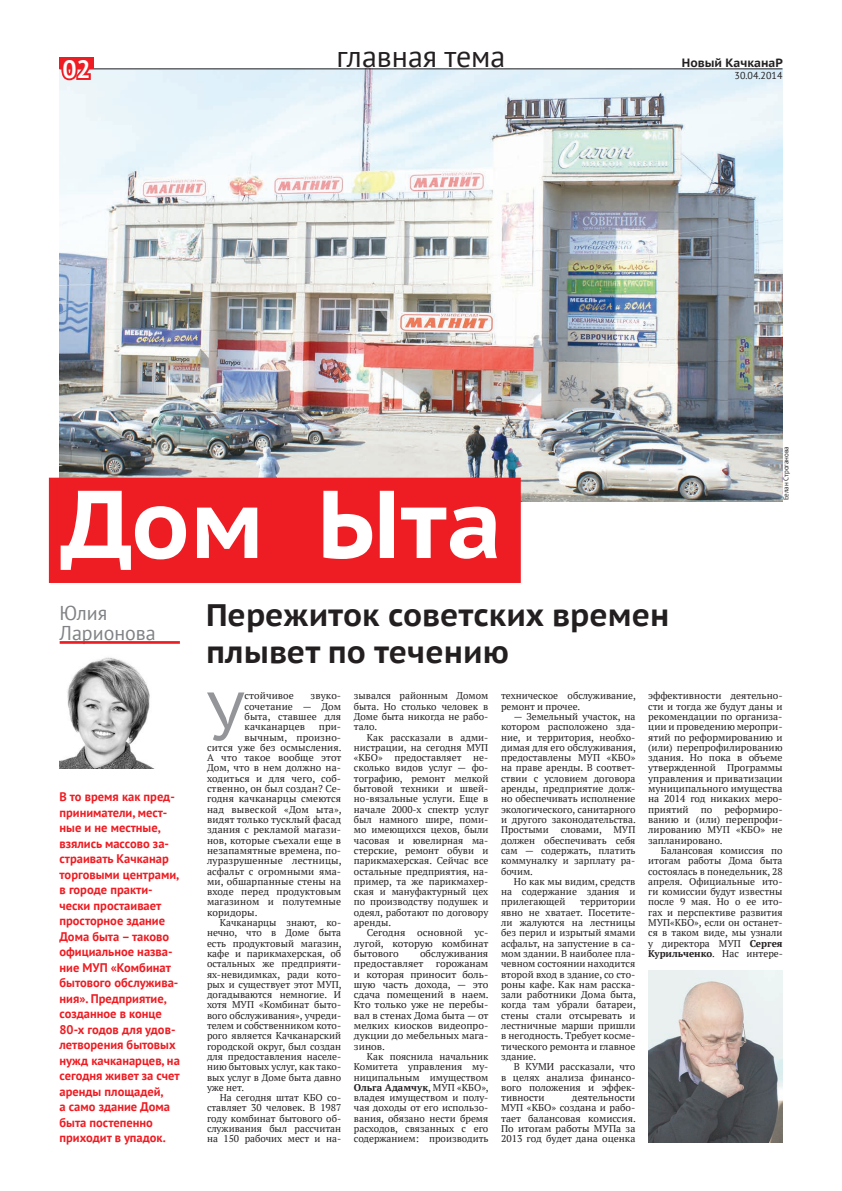
<style>
.page{position:relative;width:842px;height:1191px;background:#fff}
.page>*{position:absolute;margin:0;border:0;box-sizing:border-box;transform-origin:0 0}
.Заголовок{font:700 96px "PT Sans Caption";color:#fff}
.Основной_текст{font:68.7px "PT Sans";color:#939598}
.Подзаголовок{font:700 31px "PT Sans Caption";color:#231f20}
.t1{font:30px "PT Sans";color:#231f20}
.t2{font:700 25px "PT Sans";color:#fff}
.Основной_текст_мелки{font:20px "PT Sans";color:#808285}
.Лид{font:700 12.5px/15.5px "PT Sans";color:#ee1d23}
.t3{font:700 12px "PT Sans Caption";color:#231f20}
.t4{font:10px "PT Sans";color:#231f20}
.Основной_текст-2{font:9.8px/10.3px "PT Serif";color:#231f20;text-align:justify}
.Основной_текст-3{font:9.8px/10.3px "PT Serif";color:#231f20;text-align:justify;scale:1.04 1}
.Фото_автор{font:7px "PT Sans";color:#231f20}
.s1{font-weight:700}
</style>
<div class="page">
<img style="left:60px;top:70px;width:722px;height:431px">
<hr style="left:60px;top:69px;width:722px;height:1px;background:#231f20">
<div style="left:60px;top:57px;width:34px;height:12px;background:#ee1d23"></div>
<svg style="left:59px;top:57px;width:34px;height:25px"></svg>
<img style="left:60px;top:657px;width:93px;height:111px">
<hr style="left:60px;top:641px;width:120px;height:3px;background:#ee1d23">
<div style="left:49px;top:478px;width:472px;height:105px;background:#ee1d23"></div>
<img style="left:648px;top:971px;width:134px;height:171px">
<p class="t1" style="left:336px;top:37px;width:170px">главная тема</p>
<p class="t3" style="left:682px;top:55px;width:103px">Новый КачканаР</p>
<p class="t2" style="left:62px;top:53px;width:30px">02</p>
<p class="t4" style="left:734px;top:69px;width:49px">30.04.2014</p>
<p class="Заголовок" style="left:61px;top:460px;width:443px">Дом Ыта</p>
<p class="Основной_текст_мелки" style="left:60px;top:600px;width:49px">Юлия</p>
<p class="Основной_текст_мелки" style="left:60px;top:620px;width:98px">Ларионова</p>
<p class="Подзаголовок" style="left:206px;top:594px;width:465px">Пережиток советских времен</p>
<p class="Подзаголовок" style="left:206px;top:631px;width:304px">плывет по течению</p>
<p class="Фото_автор" style="left:781px;top:500px;width:56px;rotate:-90deg">Еелан Строганова</p>
<p class="Лид" style="left:60px;top:788px;width:122px">В то время как пред&shy;приниматели, мест&shy;ные и не местные, взялись массово за&shy;страивать Качканар торговыми центрами, в городе практи&shy;чески простаивает просторное здание<br>Дома быта – таково официальное назва&shy;ние МУП «Комбинат бытового обслужива&shy;ния». Предприятие, созданное в конце<br>80-х годов для удов&shy;летворения бытовых нужд качканарцев, на сегодня живет за счет аренды площадей,<br>а само здание Дома быта постепенно приходит в упадок.</p>
<p class="Основной_текст" style="left:207px;top:672px;width:39px">У</p>
<p class="Основной_текст-2" style="left:244px;top:690px;width:51px">стойчивое</p>
<p class="Основной_текст-2" style="left:244px;top:690px;width:98px;text-indent:66px">звуко&shy;сочетание — Дом быта, ставшее для качканарцев</p>
<p class="Основной_текст-2" style="left:319px;top:721px;width:24px">при-</p>
<p class="Основной_текст-2" style="left:244px;top:732px;width:98px">вычным, произно-</p>
<p class="Основной_текст-2" style="left:207px;top:742px;width:136px">сится уже без осмысления.</p>
<p class="Основной_текст-2" style="left:207px;top:752px;width:136px">А что такое вообще этот</p>
<p class="Основной_текст-2" style="left:207px;top:762px;width:136px">Дом, что в нем должно на-</p>
<p class="Основной_текст-2" style="left:207px;top:773px;width:136px">ходиться и для чего, соб-</p>
<p class="Основной_текст-2" style="left:207px;top:783px;width:136px">ственно, он был создан? Се-</p>
<p class="Основной_текст-2" style="left:207px;top:793px;width:136px">годня качканарцы смеются</p>
<p class="Основной_текст-2" style="left:207px;top:804px;width:136px">над вывеской «Дом ыта»,</p>
<p class="Основной_текст-2" style="left:207px;top:814px;width:136px">видят только тусклый фасад</p>
<p class="Основной_текст-2" style="left:207px;top:824px;width:136px">здания с рекламой магази-</p>
<p class="Основной_текст-2" style="left:207px;top:835px;width:136px">нов, которые съехали еще в</p>
<p class="Основной_текст-2" style="left:207px;top:845px;width:136px">незапамятные времена, по-</p>
<p class="Основной_текст-2" style="left:207px;top:855px;width:136px">луразрушенные лестницы,</p>
<p class="Основной_текст-2" style="left:207px;top:865px;width:136px">асфальт с огромными яма-</p>
<p class="Основной_текст-2" style="left:207px;top:876px;width:136px">ми, обшарпанные стены на</p>
<p class="Основной_текст-2" style="left:207px;top:886px;width:136px">входе перед продуктовым</p>
<p class="Основной_текст-2" style="left:207px;top:896px;width:136px">магазином и полутемные</p>
<p class="Основной_текст-2" style="left:207px;top:907px;width:52px">коридоры.</p>
<p class="Основной_текст-2" style="left:207px;top:917px;width:136px;text-indent:13px">Качканарцы знают, ко&shy;нечно, что в Доме быта есть продуктовый магазин, кафе и парикмахерская, об остальных же предприяти&shy;ях-невидимках, ради кото&shy;рых и существует этот МУП, догадываются немногие. И хотя МУП «Комбинат быто&shy;вого обслуживания», учреди&shy;телем и собственником кото&shy;рого является Качканарский городской округ, был создан для предоставления населе&shy;нию бытовых услуг, как тако&shy;вых услуг в Доме быта давно уже нет.</p>
<p class="Основной_текст-2" style="left:207px;top:1092px;width:136px;text-indent:13px">На сегодня штат КБО со&shy;ставляет 30 человек. В 1987 году комбинат бытового об&shy;служивания был рассчитан на 150 рабочих мест и на-</p>
<p class="Основной_текст-2" style="left:354px;top:690px;width:136px">зывался районным Домом быта. Но столько человек в Доме быта никогда не рабо&shy;тало.</p>
<p class="Основной_текст-2" style="left:354px;top:732px;width:136px;text-indent:13px">Как рассказали в адми&shy;нистрации, на сегодня МУП «КБО» предоставляет не&shy;сколько видов услуг — фо&shy;тографию, ремонт мелкой бытовой техники и швей&shy;но-вязальные услуги. Еще в начале 2000-х спектр услуг был намного шире, поми&shy;мо имеющихся цехов, были часовая и ювелирная ма&shy;стерские, ремонт обуви и парикмахерская. Сейчас все остальные предприятия, на&shy;пример, та же парикмахер&shy;ская и мануфактурный цех по производству подушек и одеял, работают по договору аренды.</p>
<p class="Основной_текст-3" style="left:354px;top:927px;width:131px;text-indent:13px">Сегодня основной ус&shy;лугой, которую комбинат бытового</p>
<p class="Основной_текст-3" style="left:354px;top:948px;width:131px;text-indent:66px">обслуживания предоставляет горожанам и которая приносит боль&shy;шую часть дохода, — это сдача помещений в наем.<br>Кто только уже не перебы&shy;вал в стенах Дома быта — от мелких киосков видеопро&shy;дукции до мебельных мага&shy;зинов.</p>
<p class="Основной_текст-2" style="left:354px;top:1051px;width:136px;text-indent:13px">Как пояснила начальник Комитета управления му&shy;ниципальным имуществом <span class="s1">Ольга Адамчук</span>, МУП «КБО», владея имуществом и полу&shy;чая доходы от его использо&shy;вания, обязано нести бремя расходов, связанных с его содержанием: производить</p>
<p class="Основной_текст-2" style="left:501px;top:690px;width:136px">техническое обслуживание, ремонт и прочее.</p>
<p class="Основной_текст-2" style="left:501px;top:711px;width:136px;text-indent:13px">— Земельный участок, на котором расположено зда&shy;ние, и территория, необхо&shy;димая для его обслуживания, предоставлены МУП «КБО» на праве аренды. В соответ&shy;ствии с условием договора аренды, предприятие долж&shy;но обеспечивать исполнение экологического, санитарного и другого законодательства.<br>Простыми словами, МУП должен обеспечивать себя сам — содержать, платить коммуналку и зарплату ра&shy;бочим.</p>
<p class="Основной_текст-2" style="left:501px;top:876px;width:136px;text-indent:13px">Но как мы видим, средств на содержание здания и прилегающей</p>
<p class="Основной_текст-2" style="left:501px;top:896px;width:136px;text-indent:79px">территории явно не хватает. Посетите&shy;ли жалуются на лестницы без перил и изрытый ямами асфальт, на запустение в са&shy;мом здании. В наиболее пла&shy;чевном состоянии находится второй вход в здание, со сто&shy;роны кафе. Как нам расска&shy;зали работники Дома быта, когда там убрали батареи, стены стали отсыревать и лестничные марши пришли в негодность. Требует косме&shy;тического ремонта и главное здание.</p>
<p class="Основной_текст-2" style="left:501px;top:1061px;width:136px;text-indent:13px">В КУМИ рассказали, что в целях анализа финансо&shy;вого положения и эффек&shy;тивности</p>
<p class="Основной_текст-2" style="left:501px;top:1092px;width:136px;text-indent:71px">деятельности МУП «КБО» создана и рабо&shy;тает балансовая комиссия.<br>По итогам работы МУПа за 2013 год будет дана оценка</p>
<p class="Основной_текст-2" style="left:648px;top:690px;width:136px">эффективности деятельно&shy;сти и тогда же будут даны и рекомендации по организа&shy;ции и проведению меропри&shy;ятий по реформированию и (или) перепрофилированию здания. Но пока в объеме утвержденной Программы управления и приватизации муниципального имущества на 2014 год никаких меро&shy;приятий по реформиро&shy;ванию и (или) перепрофи&shy;лированию МУП «КБО» не запланировано.</p>
<p class="Основной_текст-2" style="left:648px;top:845px;width:136px;text-indent:13px">Балансовая комиссия по итогам работы Дома быта состоялась в понедельник, 28 апреля. Официальные ито&shy;ги комиссии будут известны после 9 мая. Но о ее ито&shy;гах и перспективе развития МУП«КБО», если он останет&shy;ся в таком виде, мы узнали у директора МУП <span class="s1">Сергея Курильченко</span>. Нас интере-</p>
</div>
